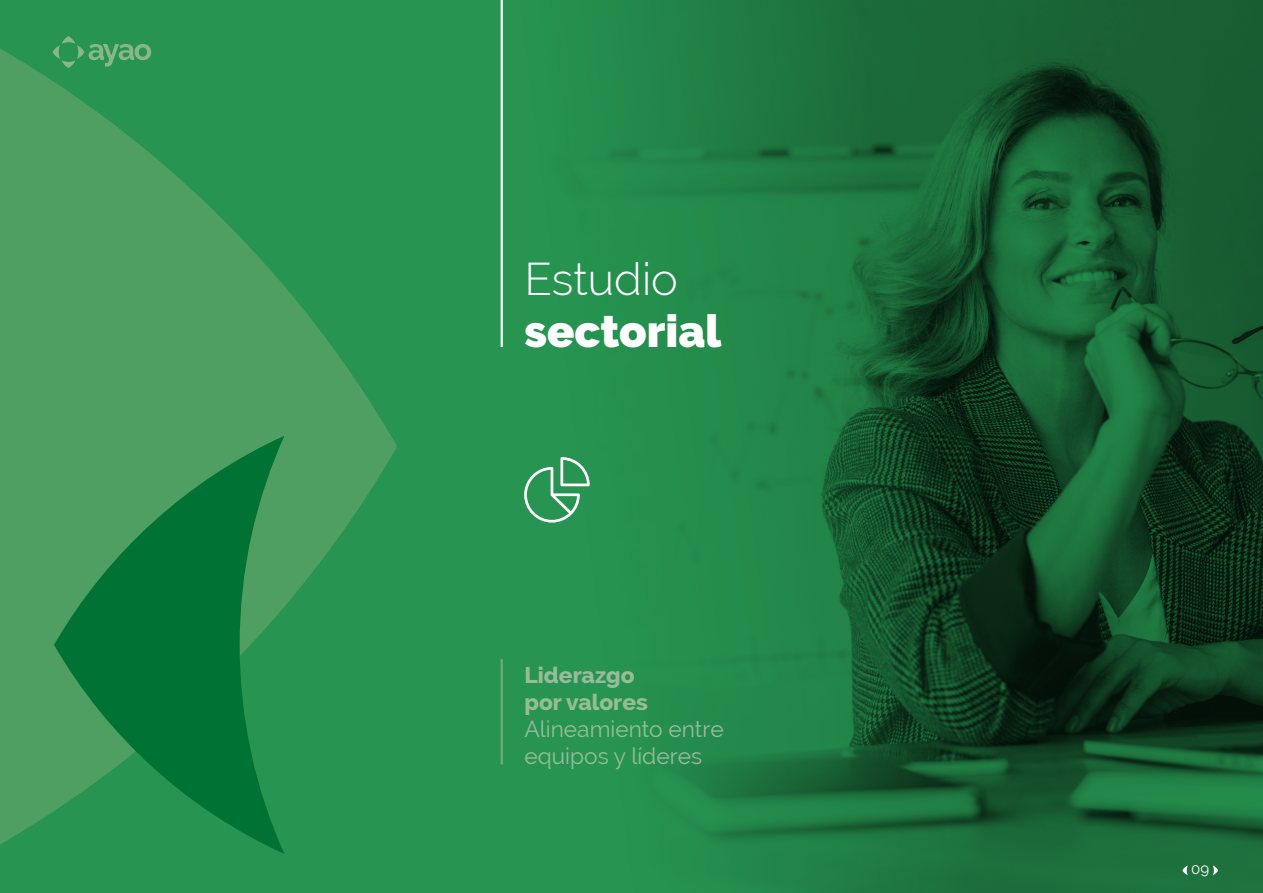
<style>
.page{position:relative;width:1263px;height:893px;background:#fff}
.page>*{position:absolute;margin:0;border:0;box-sizing:border-box;transform-origin:0 0}
.t1{font:900 45px "Raleway";color:#fff}
.t2{font:300 45px "Raleway";color:#fff}
.t3{font:22.8px/27.3px "Raleway";color:#97bd95}
.t4{font:800 22.8px/27.3px "Raleway";color:#97bd95}
.t5{font:15px "Raleway";color:#fff}
</style>
<div class="page">
<img style="left:397px;top:0;width:866px;height:893px">
<svg style="left:0;top:0;width:397px;height:893px;background:#3a9959"></svg>
<svg style="left:54px;top:436px;width:230px;height:418px;background:#218748"></svg>
<hr style="left:501px;top:0;width:2px;height:347px;background:#fff">
<hr style="left:501px;top:659px;width:2px;height:105px;background:#6fab75">
<svg style="left:52px;top:36px;width:99px;height:32px;background:#409d5f"></svg>
<svg style="left:524px;top:457px;width:66px;height:66px;background:#4ea870"></svg>
<svg style="left:1213px;top:865px;width:5px;height:10px"></svg>
<svg style="left:1182px;top:865px;width:6px;height:10px"></svg>
<h1 class="t2" style="left:524px;top:252px;width:155px">Estudio</h1>
<h1 class="t1" style="left:524px;top:305px;width:198px">sectorial</h1>
<p class="t4" style="left:524px;top:661px;width:125px">Liderazgo por valores</p>
<p class="t3" style="left:524px;top:715px;width:201px">Alineamiento entre equipos y líderes</p>
<p class="t5" style="left:1191px;top:860px;width:20px">09</p>
</div>
